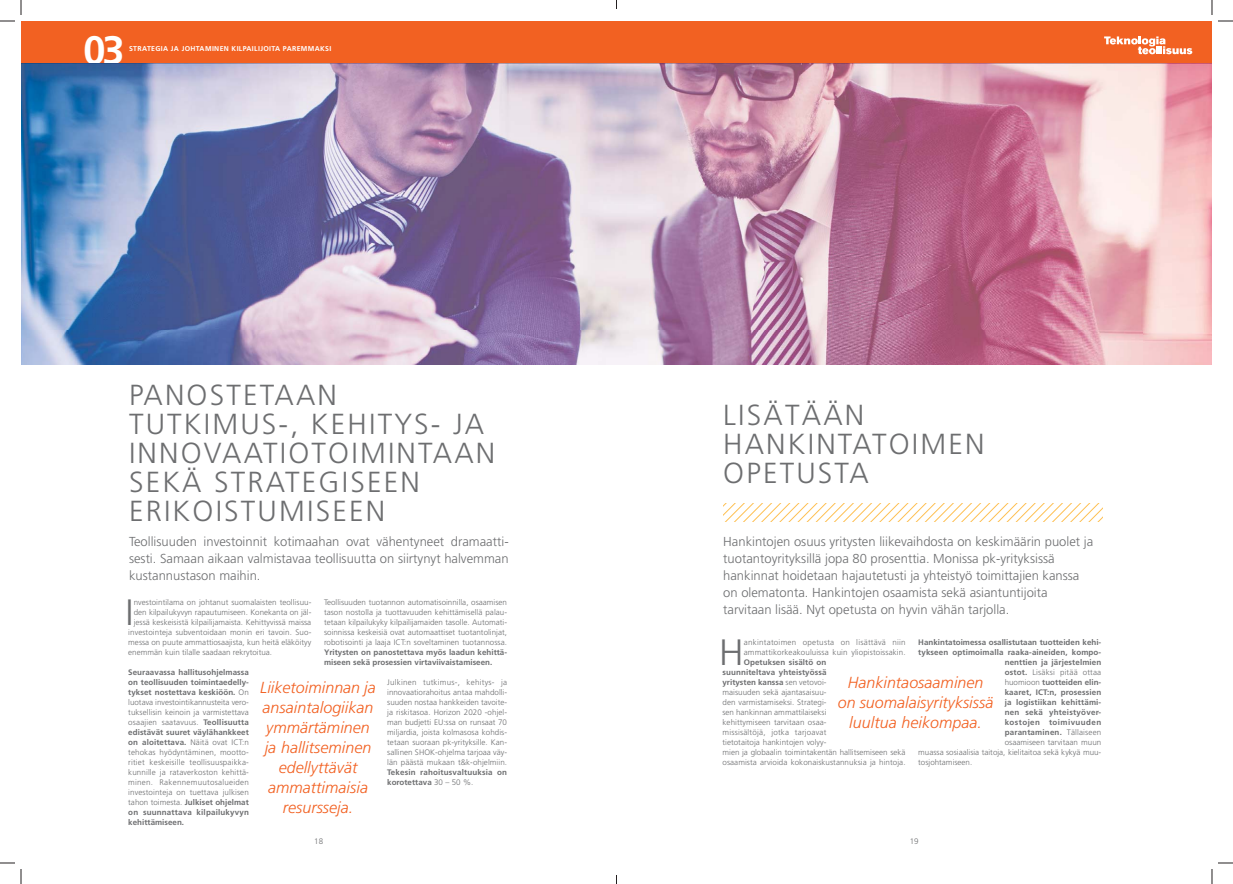
<style>
.page{position:relative;width:1233px;height:884px;background:#fff}
.page>*{position:absolute;margin:0;border:0;box-sizing:border-box;transform-origin:0 0}
.t1{font:700 39.6px "Frutiger";color:#fff}
.t2{font:300 36.7px "Frutiger";color:#6d6e70}
.t3{font:300 29px/29px "Frutiger";letter-spacing:.075em;color:#6d6e70}
.t4{font:italic 300 16px/20px "Frutiger";letter-spacing:.005em;color:#f26122;text-align:center}
.t5{font:300 13px/17px "Frutiger";color:#6d6e70}
.t6{font:300 8px/10px "Frutiger";letter-spacing:.005em;color:#6d6e70;text-align:justify}
.t7{font:700 8px/10px "Frutiger";letter-spacing:.015em;color:#6d6e70}
.t8{font:300 8px "Frutiger";letter-spacing:.025em;color:#6d6e70}
.t9{font:700 8px "Frutiger";letter-spacing:.05em;color:#6d6e70}
.t10{font:700 7px "Frutiger";letter-spacing:.05em;color:#fff}
.s1{font-weight:300}
.s2{font-weight:700}
</style>
<div class="page">
<div style="left:21px;top:21px;width:1191px;height:43px;background:#f26122"></div>
<svg style="left:1104px;top:36px;width:88px;height:18px"></svg>
<svg style="left:723px;top:504px;width:379px;height:18px"></svg>
<img style="left:21px;top:64px;width:1191px;height:300px">
<svg style="left:1218px;top:20px;width:15px;height:2px"></svg>
<svg style="left:1218px;top:862px;width:15px;height:2px"></svg>
<svg style="left:0;top:0;width:22px;height:22px"></svg>
<svg style="left:0;top:862px;width:22px;height:22px"></svg>
<svg style="left:1211px;top:0;width:1px;height:15px"></svg>
<svg style="left:1211px;top:869px;width:1px;height:15px"></svg>
<h1 class="t1" style="left:83px;top:34px;width:43px">03</h1>
<p class="t10" style="left:129px;top:46px;width:204px">STRATEGIA JA JOHTAMINEN KILPAILIJOITA PAREMMAKSI</p>
<h3 class="t3" style="left:129px;top:383px;width:368px">PANOSTETAAN<br>TUTKIMUS-, KEHITYS- JA<br>INNOVAATIOTOIMINTAAN<br>SEKÄ STRATEGISEEN<br>ERIKOISTUMISEEN</h3>
<h3 class="t3" style="left:723px;top:403px;width:263px">LISÄTÄÄN<br>HANKINTATOIMEN<br>OPETUSTA</h3>
<h3 class="t5" style="left:129px;top:534px;width:381px;text-align:justify">Teollisuuden investoinnit kotimaahan ovat vähentyneet dramaatti&shy;sesti. Samaan aikaan valmistavaa teollisuutta on siirtynyt halvemman kustannustason maihin.</h3>
<p class="t5" style="left:723px;top:534px;width:371px">Hankintojen osuus yritysten liikevaihdosta on keskimäärin puolet ja tuotantoyrityksillä jopa 80 prosenttia. Monissa pk-yrityksissä hankinnat hoidetaan hajautetusti ja yhteistyö toimittajien kanssa on olematonta. Hankintojen osaamista sekä asiantuntijoita tarvitaan lisää. Nyt opetusta on hyvin vähän tarjolla.</p>
<h2 class="t2" style="left:125px;top:598px;width:10px">I</h2>
<p class="t6" style="left:134px;top:598px;width:179px">nvestointilama on johtanut suomalaisten teollisuu-</p>
<p class="t6" style="left:324px;top:598px;width:185px">Teollisuuden tuotannon automatisoinnilla, osaamisen tason nostolla ja tuottavuuden kehittämisellä palau&shy;tetaan kilpailukyky kilpailijamaiden tasolle. Automati&shy;soinnissa keskeisiä ovat automaattiset tuotantolinjat, robotisointi ja laaja ICT:n soveltaminen tuotannossa.</p>
<p class="t7" style="left:324px;top:648px;width:185px">Yritysten on panostettava myös laadun kehittä&shy;miseen sekä prosessien virtaviivaistamiseen.</p>
<p class="t6" style="left:387px;top:678px;width:121px">Julkinen tutkimus-, kehitys- ja innovaatiorahoitus antaa mahdolli&shy;suuden nostaa hankkeiden tavoite&shy;ja riskitasoa. Horizon 2020 -ohjel&shy;man budjetti EU:ssa on runsaat 70 miljardia, joista kolmasosa kohdis&shy;tetaan suoraan pk-yrityksille. Kan&shy;sallinen SHOK-ohjelma tarjoaa väy&shy;län päästä mukaan t&amp;k-ohjelmiin.</p>
<p class="t7" style="left:387px;top:768px;width:121px">Tekesin rahoitusvaltuuksia on korotettava <span class="s1">30 – 50 %.</span></p>
<p class="t6" style="left:134px;top:608px;width:179px">den kilpailukyvyn rapautumiseen. Konekanta on jäl-</p>
<p class="t6" style="left:134px;top:618px;width:179px">jessä keskeisistä kilpailijamaista. Kehittyvissä maissa</p>
<p class="t6" style="left:128px;top:628px;width:184px">investointeja subventoidaan monin eri tavoin. Suo-</p>
<p class="t6" style="left:128px;top:638px;width:184px">messa on puute ammattiosaajista, kun heitä eläköityy</p>
<p class="t6" style="left:128px;top:648px;width:145px">enemmän kuin tilalle saadaan rekrytoitua.</p>
<p class="t6" style="left:128px;top:668px;width:122px"><span class="s2">Seuraavassa hallitusohjelmassa on teollisuuden toimintaedelly&shy;tykset nostettava keskiöön.</span> On luotava investointikannusteita vero&shy;tuksellisin keinoin ja varmistettava osaajien saatavuus. <span class="s2">Teollisuutta edistävät suuret väylähankkeet on aloitettava.</span> Näitä ovat ICT:n tehokas hyödyntäminen, mootto&shy;ritiet keskeisille teollisuuspaikka&shy;kunnille ja rataverkoston kehittä&shy;minen. Rakennemuutosalueiden investointeja on tuettava julkisen tahon toimesta. <span class="s2">Julkiset ohjelmat on suunnattava kilpailukyvyn kehittämiseen.</span></p>
<h2 class="t2" style="left:719px;top:637px;width:26px">H</h2>
<p class="t6" style="left:744px;top:637px;width:163px">ankintatoimen opetusta on lisättävä niin ammattikorkeakouluissa kuin yliopistoissakin.</p>
<p class="t7" style="left:918px;top:637px;width:185px">Hankintatoimessa osallistutaan tuotteiden kehi-</p>
<p class="t7" style="left:918px;top:647px;width:184px">tykseen optimoimalla raaka-aineiden, kompo-</p>
<p class="t7" style="left:1004px;top:657px;width:98px">nenttien ja järjestelmien</p>
<p class="t8" style="left:1004px;top:668px;width:98px"><span class="s2">ostot.</span> Lisäksi pitää ottaa</p>
<p class="t7" style="left:1004px;top:677px;width:98px"><span class="s1">huomioon</span> tuotteiden elin-</p>
<p class="t7" style="left:1004px;top:687px;width:98px">kaaret, ICT:n, prosessien</p>
<p class="t7" style="left:1004px;top:697px;width:98px">ja logistiikan kehittämi-</p>
<p class="t7" style="left:1004px;top:707px;width:98px">nen sekä yhteistyöver-</p>
<p class="t9" style="left:1004px;top:718px;width:98px">kostojen toimivuuden</p>
<p class="t7" style="left:1004px;top:727px;width:98px">parantaminen. <span class="s1">Tällaiseen</span></p>
<p class="t6" style="left:1004px;top:737px;width:98px">osaamiseen tarvitaan muun</p>
<p class="t6" style="left:918px;top:747px;width:185px">muassa sosiaalisia taitoja, kielitaitoa sekä kykyä muu-</p>
<p class="t6" style="left:918px;top:757px;width:56px">tosjohtamiseen.</p>
<p class="t6" style="left:722px;top:657px;width:184px;text-align:left;text-indent:21px"><span class="s2">Opetuksen sisältö on<br>suunniteltava yhteistyössä<br>yritysten kanssa</span> sen vetovoi-<br>maisuuden sekä ajantasaisuu-<br>den varmistamiseksi. Strategi-<br>sen hankinnan ammattilaiseksi<br>kehittymiseen tarvitaan osaa-<br>missisältöjä, jotka tarjoavat<br>tietotaitoja hankintojen volyy-<br>mien ja globaalin toimintakentän hallitsemiseen sekä osaamista arvioida kokonaiskustannuksia ja hintoja.</p>
<h3 class="t4" style="left:838px;top:673px;width:157px">Hankintaosaaminen on suomalaisyrityksissä luultua heikompaa.</h3>
<h3 class="t4" style="left:260px;top:678px;width:117px">Liiketoiminnan ja ansaintalogiikan ymmärtäminen ja hallitseminen edellyttävät ammattimaisia resursseja.</h3>
<p class="t6" style="left:314px;top:837px;width:10px">18</p>
<p class="t6" style="left:909px;top:837px;width:10px">19</p>
</div>
